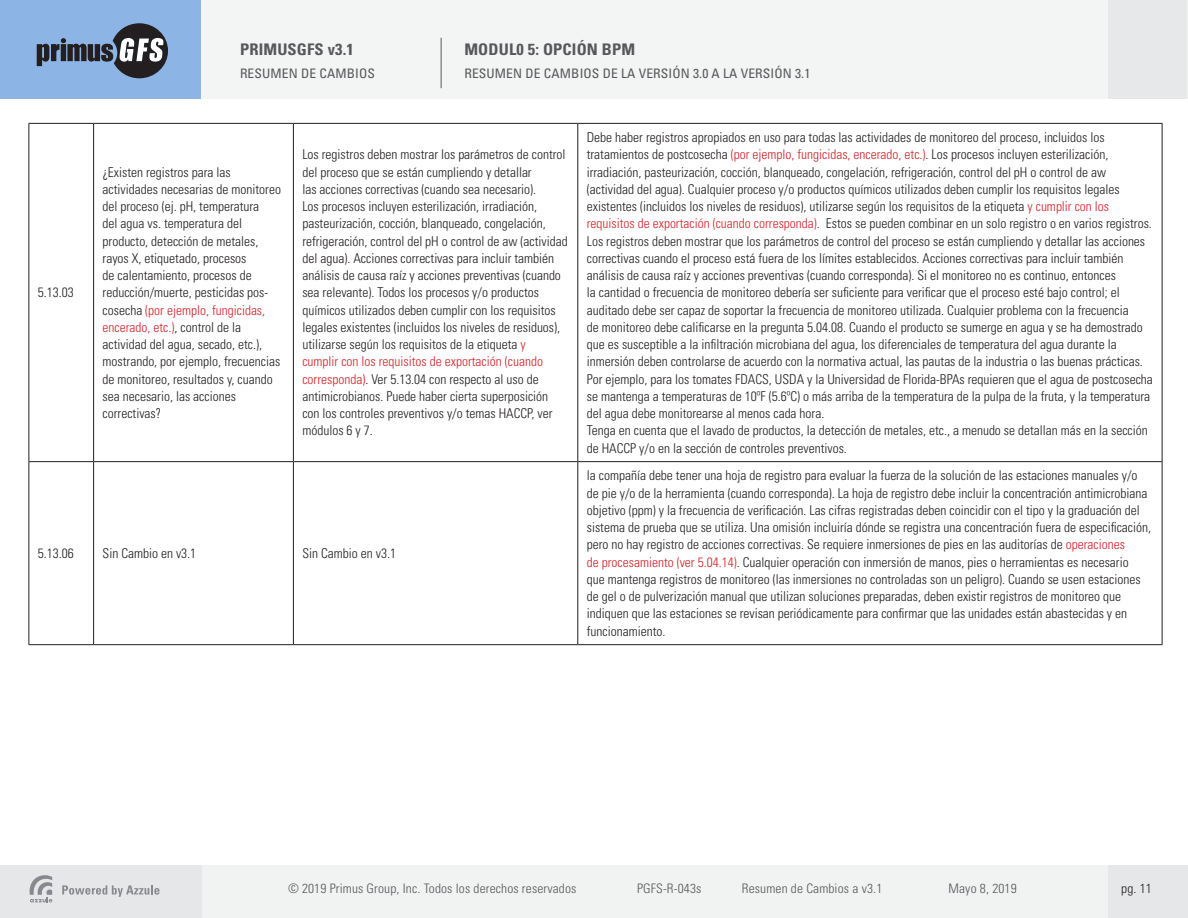
<style>
.page{position:relative;width:1188px;height:918px;background:#fff}
.page>*{position:absolute;margin:0;border:0;box-sizing:border-box;transform-origin:0 0}
.t1{font:700 condensed 16.05px "Univers LT Std";letter-spacing:.01em;color:#57585a}
.Paragraph_Style_1{font:300 condensed 13.5px/17.2px "Univers LT Std";color:#231f20}
.t2{font:300 condensed 13.05px "Univers LT Std";letter-spacing:.01em;color:#57585a}
.t3{font:condensed 13.05px "Univers LT Std";letter-spacing:.01em;color:#57585a}
.t4{font:300 condensed 13.05px "Univers LT Std";color:#231f20}
.s1{color:#d1232a}
</style>
<div class="page">
<div style="left:0;top:865px;width:924px;height:53px;background:#f1f2f2"></div>
<div style="left:0;top:865px;width:201px;height:53px;background:#e6e7e8"></div>
<svg style="left:62px;top:885px;width:98px;height:12px"></svg>
<svg style="left:30px;top:875px;width:22px;height:27px"></svg>
<div style="left:573px;top:865px;width:615px;height:53px;background:#f1f2f2"></div>
<div style="left:1109px;top:865px;width:79px;height:53px;background:#e6e7e8"></div>
<div style="left:0;top:0;width:833px;height:99px;background:#f3f5f5"></div>
<div style="left:0;top:0;width:201px;height:99px;background:#8cb5e5"></div>
<svg style="left:37px;top:23px;width:131px;height:55px"></svg>
<div style="left:603px;top:0;width:584px;height:99px;background:#f3f5f5"></div>
<div style="left:1108px;top:0;width:79px;height:99px;background:#e7e8e9"></div>
<hr style="left:441px;top:38px;width:1px;height:50px;background:#57585a">
<hr style="left:28px;top:123px;width:66px;height:1px;background:#231f20">
<hr style="left:28px;top:124px;width:1px;height:337px;background:#231f20">
<hr style="left:94px;top:123px;width:199px;height:1px;background:#231f20">
<hr style="left:93px;top:124px;width:1px;height:337px;background:#231f20">
<hr style="left:293px;top:123px;width:285px;height:1px;background:#231f20">
<hr style="left:293px;top:124px;width:1px;height:337px;background:#231f20">
<hr style="left:578px;top:123px;width:584px;height:1px;background:#231f20">
<hr style="left:577px;top:124px;width:1px;height:337px;background:#231f20">
<hr style="left:1162px;top:124px;width:1px;height:337px;background:#231f20">
<hr style="left:28px;top:461px;width:66px;height:1px;background:#231f20">
<hr style="left:28px;top:462px;width:1px;height:182px;background:#231f20">
<hr style="left:94px;top:461px;width:199px;height:1px;background:#231f20">
<hr style="left:93px;top:462px;width:1px;height:182px;background:#231f20">
<hr style="left:293px;top:461px;width:285px;height:1px;background:#231f20">
<hr style="left:293px;top:462px;width:1px;height:182px;background:#231f20">
<hr style="left:578px;top:461px;width:584px;height:1px;background:#231f20">
<hr style="left:577px;top:462px;width:1px;height:182px;background:#231f20">
<hr style="left:1162px;top:462px;width:1px;height:182px;background:#231f20">
<hr style="left:28px;top:644px;width:66px;height:1px;background:#231f20">
<hr style="left:94px;top:644px;width:199px;height:1px;background:#231f20">
<hr style="left:293px;top:644px;width:285px;height:1px;background:#231f20">
<hr style="left:578px;top:644px;width:584px;height:1px;background:#231f20">
<p class="Paragraph_Style_1" style="left:38px;top:284px;width:37px">5.13.03</p>
<p class="t1" style="left:240px;top:40px;width:115px">PRIMUSGFS v3.1</p>
<p class="t3" style="left:240px;top:65px;width:137px">RESUMEN DE CAMBIOS</p>
<p class="t1" style="left:464px;top:40px;width:172px">MODUL0 5: OPCIÓN BPM</p>
<p class="t3" style="left:464px;top:65px;width:348px">RESUMEN DE CAMBIOS DE LA VERSIÓN 3.0 A LA VERSIÓN 3.1</p>
<p class="Paragraph_Style_1" style="left:103px;top:163px;width:180px">¿Existen registros para las actividades necesarias de monitoreo del proceso (ej. pH, temperatura<br>del agua vs. temperatura del producto, detección de metales, rayos X, etiquetado, procesos<br>de calentamiento, procesos de reducción/muerte, pesticidas pos&shy;cosecha <span class="s1">(por ejemplo, fungicidas, encerado, etc.)</span>, control de la actividad del agua, secado, etc.), mostrando, por ejemplo, frecuencias de monitoreo, resultados y, cuando sea necesario, las acciones correctivas?</p>
<p class="Paragraph_Style_1" style="left:302px;top:146px;width:267px">Los registros deben mostrar los parámetros de control del proceso que se están cumpliendo y detallar<br>las acciones correctivas (cuando sea necesario).<br>Los procesos incluyen esterilización, irradiación, pasteurización, cocción, blanqueado, congelación, refrigeración, control del pH o control de aw (actividad del agua). Acciones correctivas para incluir también análisis de causa raíz y acciones preventivas (cuando sea relevante). Todos los procesos y/o productos químicos utilizados deben cumplir con los requisitos legales existentes (incluidos los niveles de residuos), utilizarse según los requisitos de la etiqueta <span class="s1">y<br>cumplir con los requisitos de exportación (cuando corresponda)</span>. Ver 5.13.04 con respecto al uso de antimicrobianos. Puede haber cierta superposición con los controles preventivos y/o temas HACCP, ver módulos 6 y 7.</p>
<p class="Paragraph_Style_1" style="left:587px;top:129px;width:568px">Debe haber registros apropiados en uso para todas las actividades de monitoreo del proceso, incluidos los tratamientos de postcosecha <span class="s1">(por ejemplo, fungicidas, encerado, etc.)</span>. Los procesos incluyen esterilización, irradiación, pasteurización, cocción, blanqueado, congelación, refrigeración, control del pH o control de aw (actividad del agua). Cualquier proceso y/o productos químicos utilizados deben cumplir los requisitos legales existentes (incluidos los niveles de residuos), utilizarse según los requisitos de la etiqueta <span class="s1">y cumplir con los requisitos de exportación (cuando corresponda)</span>. Estos se pueden combinar en un solo registro o en varios registros.<br>Los registros deben mostrar que los parámetros de control del proceso se están cumpliendo y detallar las acciones correctivas cuando el proceso está fuera de los límites establecidos. Acciones correctivas para incluir también análisis de causa raíz y acciones preventivas (cuando corresponda). Si el monitoreo no es continuo, entonces<br>la cantidad o frecuencia de monitoreo debería ser suficiente para verificar que el proceso esté bajo control; el auditado debe ser capaz de soportar la frecuencia de monitoreo utilizada. Cualquier problema con la frecuencia<br>de monitoreo debe calificarse en la pregunta 5.04.08. Cuando el producto se sumerge en agua y se ha demostrado que es susceptible a la infiltración microbiana del agua, los diferenciales de temperatura del agua durante la inmersión deben controlarse de acuerdo con la normativa actual, las pautas de la industria o las buenas prácticas.<br>Por ejemplo, para los tomates FDACS, USDA y la Universidad de Florida-BPAs requieren que el agua de postcosecha se mantenga a temperaturas de 10ºF (5.6ºC) o más arriba de la temperatura de la pulpa de la fruta, y la temperatura del agua debe monitorearse al menos cada hora.<br>Tenga en cuenta que el lavado de productos, la detección de metales, etc., a menudo se detallan más en la sección de HACCP y/o en la sección de controles preventivos.</p>
<p class="Paragraph_Style_1" style="left:38px;top:545px;width:37px">5.13.06</p>
<p class="Paragraph_Style_1" style="left:103px;top:545px;width:95px">Sin Cambio en v3.1</p>
<p class="Paragraph_Style_1" style="left:302px;top:545px;width:95px">Sin Cambio en v3.1</p>
<p class="Paragraph_Style_1" style="left:587px;top:467px;width:566px">la compañía debe tener una hoja de registro para evaluar la fuerza de la solución de las estaciones manuales y/o de pie y/o de la herramienta (cuando corresponda). La hoja de registro debe incluir la concentración antimicrobiana objetivo (ppm) y la frecuencia de verificación. Las cifras registradas deben coincidir con el tipo y la graduación del sistema de prueba que se utiliza. Una omisión incluiría dónde se registra una concentración fuera de especificación, pero no hay registro de acciones correctivas. Se requiere inmersiones de pies en las auditorías de <span class="s1">operaciones<br>de procesamiento (ver 5.04.14)</span>. Cualquier operación con inmersión de manos, pies o herramientas es necesario<br>que mantenga registros de monitoreo (las inmersiones no controladas son un peligro). Cuando se usen estaciones de gel o de pulverización manual que utilizan soluciones preparadas, deben existir registros de monitoreo que indiquen que las estaciones se revisan periódicamente para confirmar que las unidades están abastecidas y en funcionamiento.</p>
<p class="t2" style="left:288px;top:881px;width:290px">© 2019 Primus Group, Inc. Todos los derechos reservados</p>
<p class="t2" style="left:637px;top:881px;width:66px">PGFS-R-043s</p>
<p class="t2" style="left:742px;top:881px;width:142px">Resumen de Cambios a v3.1</p>
<p class="t2" style="left:949px;top:881px;width:70px">Mayo 8, 2019</p>
<p class="t4" style="left:1121px;top:880px;width:32px">pg. 11</p>
</div>
